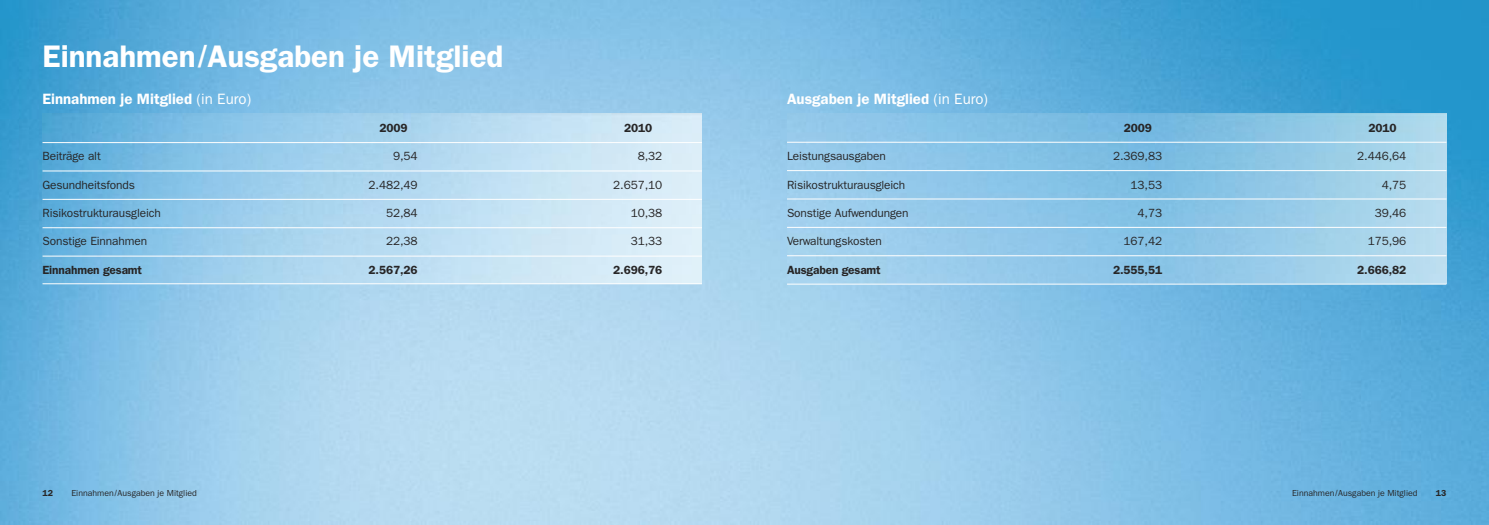
<style>
.page{position:relative;width:1489px;height:525px;background:#fff}
.page>*{position:absolute;margin:0;border:0;box-sizing:border-box;transform-origin:0 0}
.t1{font:600 31.25px "Franklin Gothic";color:#fff}
.t2{font:600 15px "Franklin Gothic";color:#fff}
.t3{font:11.88px "Franklin Gothic";letter-spacing:-.01em;color:#272627}
.t4{font:600 11.88px "Franklin Gothic";letter-spacing:-.01em;color:#272627}
.t5{font:8.75px "Franklin Gothic";color:#272627}
.t6{font:600 8.75px "Franklin Gothic";color:#272627}
.s1{font-family:"Utopia"}
.s2{font-weight:400}
</style>
<div class="page">
<img style="left:0;top:0;width:1488px;height:524px">
<img style="left:787px;top:113px;width:659px;height:171px">
<img style="left:43px;top:113px;width:659px;height:170px">
<hr style="left:43px;top:142px;width:659px;height:1px;background:#fff">
<hr style="left:43px;top:171px;width:659px;height:1px;background:#fff">
<hr style="left:43px;top:199px;width:659px;height:1px;background:#fff">
<hr style="left:43px;top:227px;width:659px;height:1px;background:#fff">
<hr style="left:43px;top:256px;width:659px;height:1px;background:#fff">
<hr style="left:43px;top:283px;width:659px;height:1px;background:#fff">
<hr style="left:787px;top:142px;width:659px;height:1px;background:#fff">
<hr style="left:787px;top:170px;width:659px;height:1px;background:#fff">
<hr style="left:787px;top:199px;width:659px;height:1px;background:#fff">
<hr style="left:787px;top:227px;width:659px;height:1px;background:#fff">
<hr style="left:787px;top:255px;width:659px;height:1px;background:#fff">
<hr style="left:787px;top:284px;width:659px;height:1px;background:#fff">
<h1 class="t1" style="left:43px;top:45px;width:462px">Einnahmen<span class="s1">/</span>Ausgaben je Mitglied</h1>
<p class="t2" style="left:43px;top:93px;width:210px">Einnahmen je Mitglied <span class="s2">(in Euro)</span></p>
<p class="t2" style="left:787px;top:93px;width:203px">Ausgaben je Mitglied <span class="s2">(in Euro)</span></p>
<p class="t4" style="left:379px;top:124px;width:30px">2009</p>
<p class="t4" style="left:624px;top:124px;width:30px">2010</p>
<p class="t4" style="left:1123px;top:124px;width:30px">2009</p>
<p class="t4" style="left:1368px;top:124px;width:30px">2010</p>
<p class="t3" style="left:43px;top:152px;width:60px">Beiträge alt</p>
<p class="t3" style="left:393px;top:152px;width:26px">9,54</p>
<p class="t3" style="left:637px;top:152px;width:26px">8,32</p>
<p class="t3" style="left:43px;top:180px;width:94px">Gesundheitsfonds</p>
<p class="t3" style="left:368px;top:180px;width:51px">2.482,49</p>
<p class="t3" style="left:613px;top:180px;width:51px">2.657,10</p>
<p class="t3" style="left:43px;top:209px;width:120px">Risikostrukturausgleich</p>
<p class="t3" style="left:386px;top:209px;width:33px">52,84</p>
<p class="t3" style="left:630px;top:209px;width:33px">10,38</p>
<p class="t3" style="left:43px;top:237px;width:106px">Sonstige Einnahmen</p>
<p class="t3" style="left:386px;top:237px;width:33px">22,38</p>
<p class="t3" style="left:630px;top:237px;width:33px">31,33</p>
<p class="t4" style="left:43px;top:265px;width:101px">Einnahmen gesamt</p>
<p class="t4" style="left:368px;top:265px;width:51px">2.567,26</p>
<p class="t4" style="left:613px;top:265px;width:51px">2.696,76</p>
<p class="t3" style="left:787px;top:152px;width:100px">Leistungsausgaben</p>
<p class="t3" style="left:1112px;top:152px;width:51px">2.369,83</p>
<p class="t3" style="left:1357px;top:152px;width:51px">2.446,64</p>
<p class="t3" style="left:787px;top:180px;width:120px">Risikostrukturausgleich</p>
<p class="t3" style="left:1130px;top:180px;width:33px">13,53</p>
<p class="t3" style="left:1381px;top:180px;width:26px">4,75</p>
<p class="t3" style="left:787px;top:209px;width:123px">Sonstige Aufwendungen</p>
<p class="t3" style="left:1137px;top:209px;width:26px">4,73</p>
<p class="t3" style="left:1374px;top:209px;width:33px">39,46</p>
<p class="t3" style="left:787px;top:237px;width:96px">Verwaltungskosten</p>
<p class="t3" style="left:1123px;top:237px;width:40px">167,42</p>
<p class="t3" style="left:1367px;top:237px;width:40px">175,96</p>
<p class="t4" style="left:787px;top:265px;width:95px">Ausgaben gesamt</p>
<p class="t4" style="left:1112px;top:265px;width:51px">2.555,51</p>
<p class="t4" style="left:1357px;top:265px;width:51px">2.666,82</p>
<p class="t6" style="left:43px;top:489px;width:12px">12</p>
<p class="t5" style="left:71px;top:489px;width:127px">Einnahmen<span class="s1">/</span>Ausgaben je Mitglied</p>
<p class="t5" style="left:1291px;top:489px;width:127px">Einnahmen<span class="s1">/</span>Ausgaben je Mitglied</p>
<p class="t6" style="left:1435px;top:489px;width:12px">13</p>
</div>
